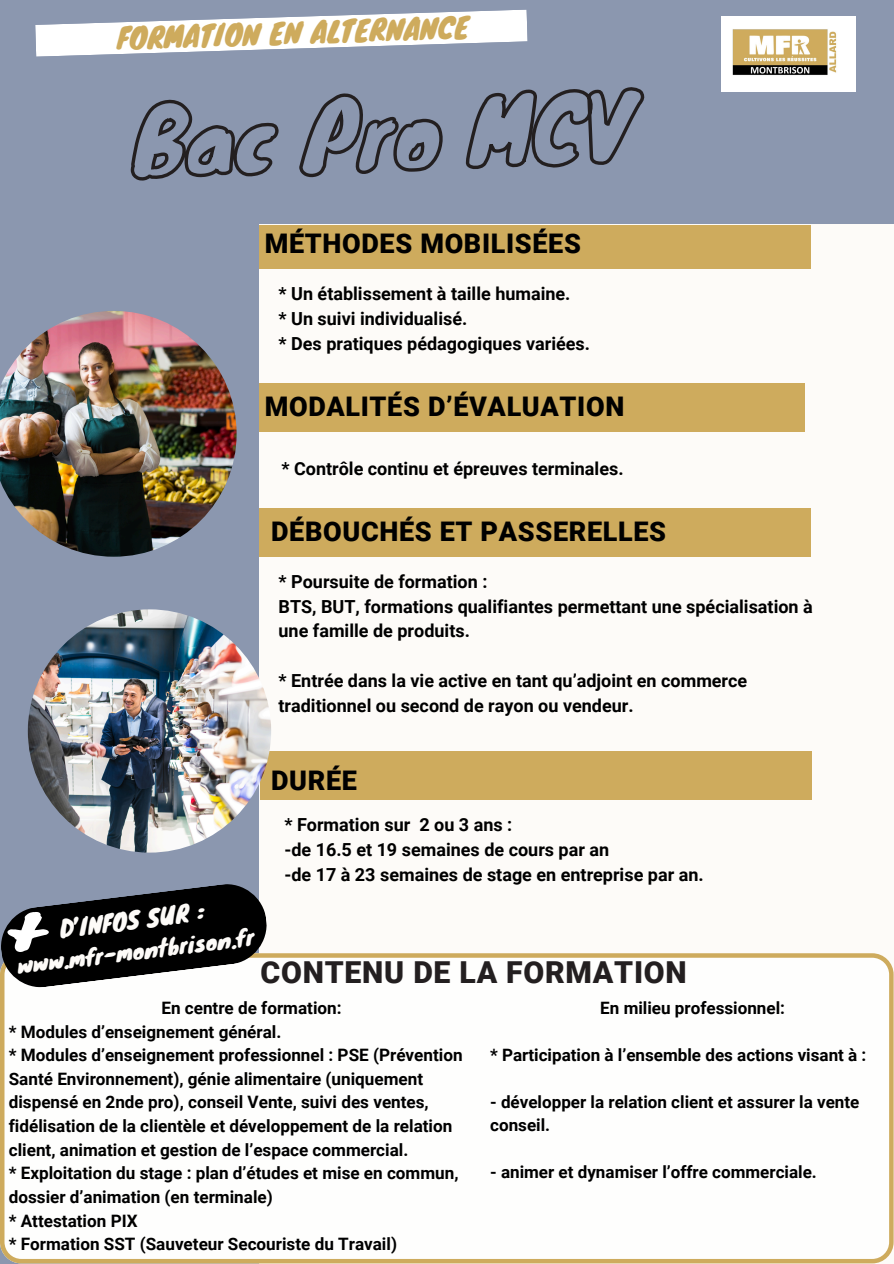
<style>
.page{position:relative;width:894px;height:1264px;background:#fff}
.page>*{position:absolute;margin:0;border:0;box-sizing:border-box;transform-origin:0 0}
.t1{font:70.5px "Knewave";color:#fff}
.t2{font:900 30.3px "Roboto";letter-spacing:.025em;color:#231f20}
.t3{font:28.5px "Knewave";color:#ceab5d}
.t4{font:900 27px "Roboto";letter-spacing:.025em;color:#000}
.t5{font:23.25px "Knewave";color:#fdfbf8}
.t6{font:21.75px "Knewave";color:#fdfbf8}
.t7{font:700 18px/24.8px "Roboto";color:#000}
.t8{font:700 17.1px/23.7px "Roboto";color:#000}
</style>
<div class="page">
<div style="left:0;top:0;width:893px;height:1263px;background:#8b97af"></div>
<div style="left:259px;top:224px;width:634px;height:1039px;background:#fdfbf8"></div>
<div style="left:259px;top:225px;width:551px;height:44px;background:#ceab5d"></div>
<svg style="left:35px;top:10px;width:492px;height:47px"></svg>
<div style="left:259px;top:383px;width:545px;height:49px;background:#ceab5d"></div>
<div style="left:259px;top:508px;width:551px;height:48px;background:#ceab5d"></div>
<div style="left:260px;top:751px;width:551px;height:49px;background:#ceab5d"></div>
<svg style="left:0;top:953px;width:893px;height:310px"></svg>
<svg style="left:0;top:884px;width:269px;height:105px"></svg>
<img style="left:0;top:311px;width:236px;height:245px">
<img style="left:28px;top:609px;width:243px;height:243px;border-radius:50%">
<svg style="left:130px;top:87px;width:515px;height:94px"></svg>
<img style="left:721px;top:17px;width:134px;height:75px">
<p class="t3" style="left:116px;top:16px;width:353px;rotate:-2deg">FORMATION EN ALTERNANCE</p>
<p class="t4" style="left:265px;top:228px;width:317px">MÉTHODES MOBILISÉES</p>
<h4 class="t7" style="left:278px;top:281px;width:293px">* Un établissement à taille humaine.</h4>
<p class="t7" style="left:278px;top:306px;width:190px">* Un suivi individualisé.</p>
<p class="t7" style="left:278px;top:331px;width:313px">* Des pratiques pédagogiques variées.</p>
<p class="t4" style="left:264px;top:391px;width:361px">MODALITÉS D’ÉVALUATION</p>
<h4 class="t7" style="left:281px;top:456px;width:343px">* Contrôle continu et épreuves terminales.</h4>
<p class="t4" style="left:271px;top:515px;width:396px">DÉBOUCHÉS ET PASSERELLES</p>
<h3 class="t7" style="left:278px;top:569px;width:210px">* Poursuite de formation :</h3>
<h1 class="t7" style="left:278px;top:594px;width:535px">BTS, BUT, formations qualifiantes permettant une spécialisation à une famille de produits.</h1>
<p class="t7" style="left:278px;top:668px;width:470px">* Entrée dans la vie active en tant qu’adjoint en commerce traditionnel ou second de rayon ou vendeur.</p>
<h4 class="t4" style="left:271px;top:765px;width:87px">DURÉE</h4>
<p class="t7" style="left:284px;top:812px;width:229px">* Formation sur 2 ou 3 ans :</p>
<p class="t7" style="left:284px;top:837px;width:326px">-de 16.5 et 19 semaines de cours par an</p>
<p class="t7" style="left:284px;top:862px;width:420px">-de 17 à 23 semaines de stage en entreprise par an.</p>
<p class="t5" style="left:58px;top:910px;width:147px;rotate:-7deg">D’INFOS SUR :</p>
<h4 class="t1" style="left:10px;top:879px;width:37px">+</h4>
<p class="t6" style="left:15px;top:947px;width:240px;rotate:-7deg">www.mfr-montbrison.fr</p>
<p class="t2" style="left:260px;top:954px;width:427px">CONTENU DE LA FORMATION</p>
<h5 class="t8" style="left:161px;top:996px;width:182px">En centre de formation:</h5>
<h2 class="t8" style="left:9px;top:1019px;width:274px">* Modules d’enseignement général.</h2>
<p class="t8" style="left:9px;top:1043px;width:455px">* Modules d’enseignement professionnel : PSE (Prévention Santé Environnement), génie alimentaire (uniquement dispensé en 2nde pro), conseil Vente, suivi des ventes, fidélisation de la clientèle et développement de la relation client, animation et gestion de l’espace commercial.</p>
<p class="t8" style="left:9px;top:1161px;width:451px">* Exploitation du stage : plan d’études et mise en commun, dossier d’animation (en terminale)</p>
<p class="t8" style="left:9px;top:1208px;width:130px">* Attestation PIX</p>
<p class="t8" style="left:9px;top:1232px;width:389px">* Formation SST (Sauveteur Secouriste du Travail)</p>
<p class="t8" style="left:600px;top:996px;width:186px">En milieu professionnel:</p>
<p class="t8" style="left:490px;top:1043px;width:377px">* Participation à l’ensemble des actions visant à :</p>
<p class="t8" style="left:490px;top:1090px;width:370px">- développer la relation client et assurer la vente conseil.</p>
<p class="t8" style="left:490px;top:1160px;width:328px">- animer et dynamiser l’offre commerciale.</p>
</div>
